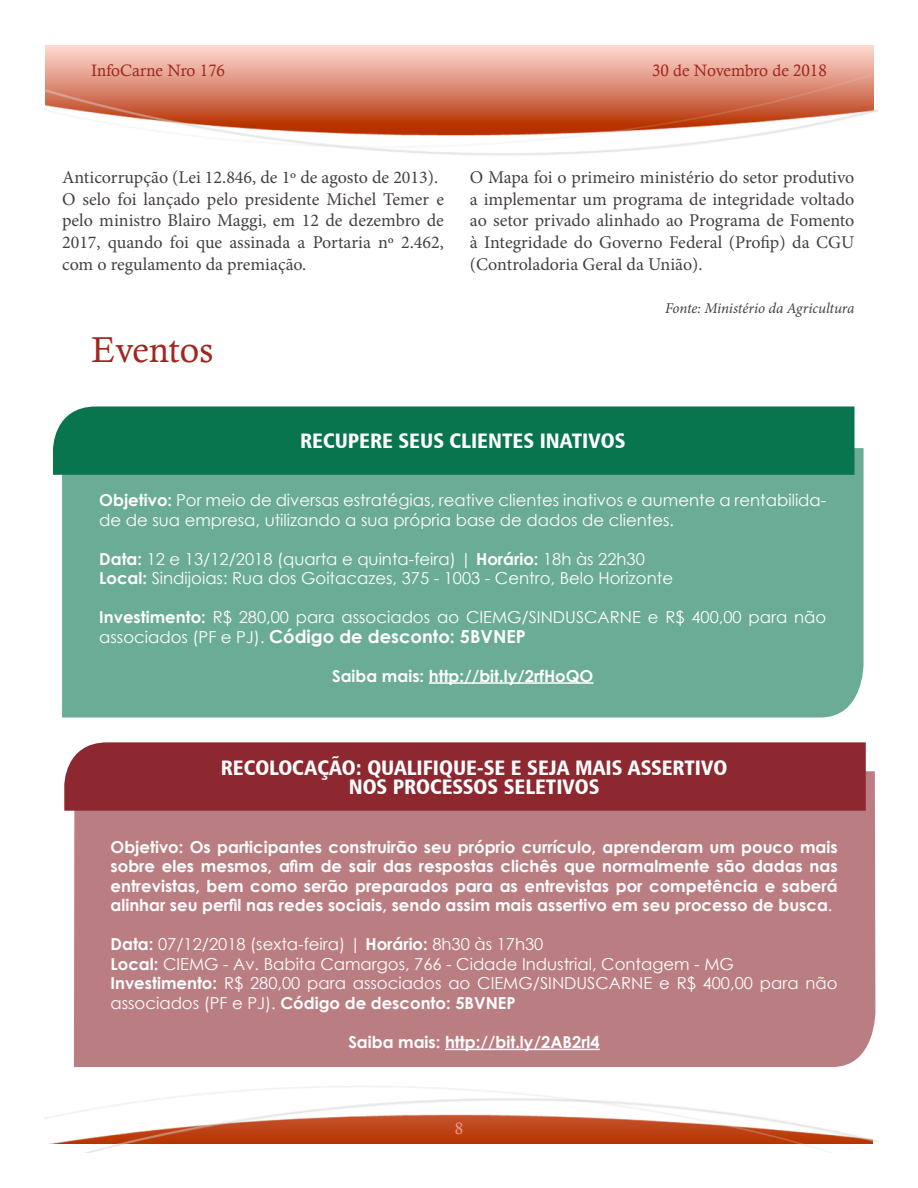
<style>
.page{position:relative;width:918px;height:1188px;background:#fff}
.page>*{position:absolute;margin:0;border:0;box-sizing:border-box;transform-origin:0 0}
.t1{font:36px "Calisto";color:#a1261f}
.t2{font:21px/19.5px "Humanist 777 BT Black Condensed B";color:#fff;text-align:center}
.t3{font:18px/21.6px "Minion Pro";color:#463f42}
.t4{font:700 18px "Century Gothic";color:#fff}
.t5{font:16.5px/19.5px "Century Gothic";color:#fff}
.t6{font:700 16.5px/19.5px "Century Gothic";color:#fff;text-align:justify}
.t7{font:16.5px "Calisto";color:#a1261f}
.t8{font:16.5px "Calisto";color:#f39889}
.t9{font:italic 15px "Minion Pro";letter-spacing:-.01em;color:#463f42}
.s1{font-weight:700}
.s2{font-weight:400;font-size:16.5px}
.s3{font-weight:400}
</style>
<div class="page">
<img style="left:44px;top:45px;width:834px;height:1107px">
<div style="left:62px;top:447px;width:802px;height:270px;background:#6aac95"></div>
<div style="left:53px;top:406px;width:801px;height:69px;background:#08754f"></div>
<hr style="left:429px;top:682px;width:164px;height:2px;background:#fff">
<div style="left:74px;top:770px;width:801px;height:297px;background:#ba7e82"></div>
<div style="left:64px;top:742px;width:802px;height:69px;background:#8d2830"></div>
<hr style="left:445px;top:1049px;width:155px;height:1px;background:#fff">
<p class="t7" style="left:91px;top:61px;width:135px">InfoCarne Nro 176</p>
<p class="t7" style="left:652px;top:61px;width:176px">30 de Novembro de 2018</p>
<p class="t3" style="left:62px;top:167px;width:383px">Anticorrupção (Lei 12.846, de 1º de agosto de 2013).<br>O selo foi lançado pelo presidente Michel Temer e pelo ministro Blairo Maggi, em 12 de dezembro de 2017, quando foi que assinada a Portaria nº 2.462, com o regulamento da premiação.</p>
<p class="t3" style="left:470px;top:167px;width:386px;text-align:justify">O Mapa foi o primeiro ministério do setor produtivo a implementar um programa de integridade voltado ao setor privado alinhado ao Programa de Fomento à Integridade do Governo Federal (Profip) da CGU (Controladoria Geral da União).</p>
<p class="t9" style="left:665px;top:298px;width:191px">Fonte: Ministério da Agricultura</p>
<h1 class="t1" style="left:92px;top:328px;width:123px">Eventos</h1>
<p class="t2" style="left:300px;top:430px;width:327px">RECUPERE SEUS CLIENTES INATIVOS</p>
<p class="t5" style="left:99px;top:490px;width:729px"><span class="s1">Objetivo:</span> Por meio de diversas estratégias, reative clientes inativos e aumente a rentabilida&shy;de de sua empresa, utilizando a sua própria base de dados de clientes.</p>
<p class="t5" style="left:99px;top:549px;width:575px"><span class="s1">Data:</span> 12 e 13/12/2018 (quarta e quinta-feira) | <span class="s1">Horário:</span> 18h às 22h30<br><span class="s1">Local:</span> Sindijoias: Rua dos Goitacazes, 375 - 1003 - Centro, Belo Horizonte</p>
<p class="t5" style="left:99px;top:607px;width:729px"><span class="s1">Investimento:</span> R$ 280,00 para associados ao CIEMG/SINDUSCARNE e R$ 400,00 para não</p>
<p class="t4" style="left:99px;top:622px;width:428px"><span class="s2">associados (PF e PJ).</span> Código de desconto: 5BVNEP</p>
<p class="t6" style="left:332px;top:665px;width:263px">Saiba mais: http://bit.ly/2rfHoQO</p>
<p class="t2" style="left:221px;top:757px;width:508px">RECOLOCAÇÃO: QUALIFIQUE-SE E SEJA MAIS ASSERTIVO<br>NOS PROCESSOS SELETIVOS</p>
<p class="t6" style="left:111px;top:836px;width:729px">Objetivo: Os participantes construirão seu próprio currículo, aprenderam um pouco mais sobre eles mesmos, afim de sair das respostas clichês que normalmente são dadas nas entrevistas, bem como serão preparados para as entrevistas por competência e saberá alinhar seu perfil nas redes sociais, sendo assim mais assertivo em seu processo de busca<span class="s3">.</span></p>
<p class="t5" style="left:111px;top:934px;width:729px"><span class="s1">Data:</span> 07/12/2018 (sexta-feira) | <span class="s1">Horário:</span> 8h30 às 17h30<br><span class="s1">Local:</span> CIEMG - Av. Babita Camargos, 766 - Cidade Industrial, Contagem - MG <span class="s1">Investimento:</span> R$ 280,00 para associados ao CIEMG/SINDUSCARNE e R$ 400,00 para não associados (PF e PJ). <span class="s1">Código de desconto: 5BVNEP</span></p>
<p class="t6" style="left:348px;top:1031px;width:253px">Saiba mais: http://bit.ly/2AB2rl4</p>
<p class="t8" style="left:455px;top:1119px;width:10px">8</p>
</div>
